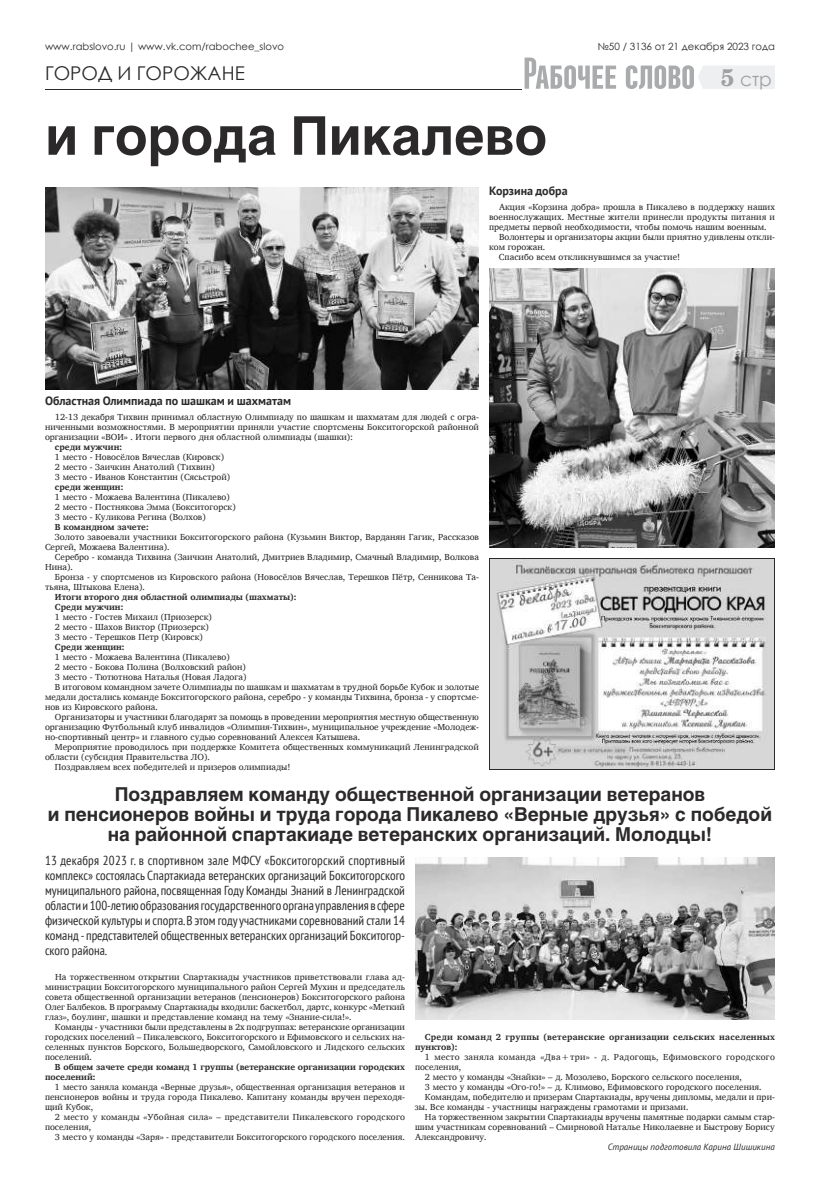
<style>
.page{position:relative;width:820px;height:1190px;background:#fff}
.page>*{position:absolute;margin:0;border:0;box-sizing:border-box;transform-origin:0 0}
.t1{font:700 53px "Helios";color:#2b292a}
.t2{font:700 19px/20px "Helios";color:#2b292a;text-align:center}
.t3{font:19px "Century Gothic";color:#2b292a}
.t4{font:19px "Century Gothic";color:#9fa1a3}
.t5{font:condensed 13px/15px "PT Sans";color:#2b292a;text-align:justify}
.t6{font:700 12px "PT Sans";color:#2b292a}
.t7{font:10px "Century Gothic";color:#2b292a}
.t8{font:9px/10px "Charis SIL";color:#2b292a}
.t9{font:700 9px/10px "Charis SIL";color:#2b292a}
.t10{font:9px/10px "Charis SIL";letter-spacing:.02em;color:#2b292a}
.t11{font:700 9px/10px "Charis SIL";letter-spacing:.025em;color:#2b292a}
.t12{font:9px "Charis SIL";letter-spacing:.03em;color:#2b292a}
.t13{font:italic 9px "PT Sans";color:#2b292a}
.s1{font-family:"New Century Schlbk";font-weight:700;font-size:24px}
</style>
<div class="page">
<svg style="left:525px;top:58px;width:250px;height:31px"></svg>
<hr style="left:45px;top:89px;width:477px;height:1px;background:#2b292a">
<img style="left:489px;top:268px;width:286px;height:280px">
<img style="left:45px;top:187px;width:434px;height:203px">
<img style="left:416px;top:857px;width:359px;height:163px">
<img style="left:491px;top:560px;width:282px;height:208px">
<div style="left:489px;top:558px;width:286px;height:212px;border:1px solid #2b292a"></div>
<p class="t7" style="left:45px;top:39px;width:241px">www.rabslovo.ru | www.vk.com/rabochee_slovo</p>
<p class="t7" style="left:598px;top:39px;width:178px">№50 / 3136 от 21 декабря 2023 года</p>
<h2 class="t4" style="left:721px;top:66px;width:53px"><span class="s1">5</span> стр</h2>
<h2 class="t3" style="left:45px;top:59px;width:201px">ГОРОД И ГОРОЖАНЕ</h2>
<h1 class="t1" style="left:45px;top:115px;width:503px">и города Пикалево</h1>
<h3 class="t6" style="left:489px;top:183px;width:80px">Корзина добра</h3>
<p class="t8" style="left:499px;top:202px;width:278px">Акция «Корзина добра» прошла в Пикалево в поддержку наших</p>
<p class="t8" style="left:489px;top:212px;width:288px">военнослужащих. Местные жители принесли продукты питания и</p>
<p class="t8" style="left:489px;top:222px;width:279px">предметы первой необходимости, чтобы помочь нашим военным.</p>
<p class="t8" style="left:499px;top:232px;width:278px">Волонтеры и организаторы акции были приятно удивлены откли-</p>
<p class="t8" style="left:489px;top:242px;width:58px">ком горожан.</p>
<p class="t8" style="left:499px;top:252px;width:183px">Спасибо всем откликнувшимся за участие!</p>
<h3 class="t6" style="left:45px;top:393px;width:248px">Областная Олимпиада по шашкам и шахматам</h3>
<p class="t8" style="left:45px;top:412px;width:436px;text-align:justify;text-indent:10px">12-13 декабря Тихвин принимал областную Олимпиаду по шашкам и шахматам для людей с огра&shy;ниченными возможностями. В мероприятии приняли участие спортсмены Бокситогорской районной организации «ВОИ» . Итоги первого дня областной олимпиады (шашки):</p>
<p class="t9" style="left:55px;top:442px;width:69px">среди мужчин:</p>
<p class="t8" style="left:55px;top:452px;width:177px">1 место - Новосёлов Вячеслав (Кировск)<br>2 место - Заичкин Анатолий (Тихвин)<br>3 место - Иванов Константин (Сясьстрой)</p>
<p class="t9" style="left:55px;top:482px;width:70px">среди женщин:</p>
<p class="t8" style="left:55px;top:492px;width:182px">1 место - Можаева Валентина (Пикалево)<br>2 место - Постнякова Эмма (Бокситогорск)<br>3 место - Куликова Регина (Волхов)</p>
<p class="t9" style="left:55px;top:522px;width:95px">В командном зачете:</p>
<p class="t8" style="left:45px;top:532px;width:436px;text-indent:10px">Золото завоевали участники Бокситогорского района (Кузьмин Виктор, Варданян Гагик, Рассказов<br>Сергей, Можаева Валентина).</p>
<p class="t8" style="left:45px;top:552px;width:436px;text-indent:10px">Серебро - команда Тихвина (Заичкин Анатолий, Дмитриев Владимир, Смачный Владимир, Волкова<br>Нина).</p>
<p class="t8" style="left:45px;top:572px;width:435px;text-indent:10px">Бронза - у спортсменов из Кировского района (Новосёлов Вячеслав, Терешков Пётр, Сенникова Та&shy;тьяна, Штыкова Елена).</p>
<p class="t9" style="left:55px;top:592px;width:243px">Итоги второго дня областной олимпиады (шахматы):<br>Среди мужчин:</p>
<p class="t8" style="left:55px;top:612px;width:158px">1 место - Гостев Михаил (Приозерск)<br>2 место - Шахов Виктор (Приозерск)<br>3 место - Терешков Петр (Кировск)</p>
<p class="t9" style="left:55px;top:642px;width:71px">Среди женщин:</p>
<p class="t8" style="left:55px;top:652px;width:176px">1 место - Можаева Валентина (Пикалево)</p>
<p class="t8" style="left:55px;top:662px;width:192px">2 место - Бокова Полина (Волховский район)</p>
<p class="t8" style="left:55px;top:672px;width:193px">3 место - Тютютнова Наталья (Новая Ладога)</p>
<p class="t8" style="left:55px;top:682px;width:426px">В итоговом командном зачете Олимпиады по шашкам и шахматам в трудной борьбе Кубок и золотые</p>
<p class="t8" style="left:45px;top:692px;width:435px">медали достались команде Бокситогорского района, серебро - у команды Тихвина, бронза - у спортсме-</p>
<p class="t8" style="left:45px;top:702px;width:114px">нов из Кировского района.</p>
<p class="t8" style="left:55px;top:712px;width:425px">Организаторы и участники благодарят за помощь в проведении мероприятия местную общественную</p>
<p class="t8" style="left:45px;top:722px;width:436px">организацию Футбольный клуб инвалидов «Олимпия-Тихвин», муниципальное учреждение «Молодеж-</p>
<p class="t8" style="left:45px;top:732px;width:317px">но-спортивный центр» и главного судью соревнований Алексея Катышева.</p>
<p class="t8" style="left:55px;top:742px;width:426px">Мероприятие проводилось при поддержке Комитета общественных коммуникаций Ленинградской</p>
<p class="t8" style="left:45px;top:752px;width:166px">области (субсидия Правительства ЛО).</p>
<p class="t8" style="left:55px;top:762px;width:237px">Поздравляем всех победителей и призеров олимпиады!</p>
<h2 class="t2" style="left:48px;top:786px;width:726px">Поздравляем команду общественной организации ветеранов<br>и пенсионеров войны и труда города Пикалево «Верные друзья» с победой на районной спартакиаде ветеранских организаций. Молодцы!</h2>
<p class="t5" style="left:45px;top:853px;width:362px">13 декабря 2023 г. в спортивном зале МФСУ «Бокситогорский спортивный комплекс» состоялась Спартакиада ветеранских организаций Бокситогорского муниципального района, посвященная Году Команды Знаний в Ленинградской области и 100-летию образования государственного органа управления в сфере физической культуры и спорта. В этом году участниками соревнований стали 14 команд - представителей общественных ветеранских организаций Бокситогор&shy;ского района.</p>
<p class="t8" style="left:45px;top:972px;width:362px;text-align:justify;text-indent:10px">На торжественном открытии Спартакиады участников приветствовали глава ад&shy;министрации Бокситогорского муниципального район Сергей Мухин и председатель совета общественной организации ветеранов (пенсионеров) Бокситогорского района Олег Балбеков. В программу Спартакиады входили: баскетбол, дартс, конкурс «Меткий глаз», боулинг, шашки и представление команд на тему «Знание-сила!».</p>
<p class="t8" style="left:45px;top:1022px;width:362px;text-align:justify;text-indent:10px">Команды - участники были представлены в 2х подгруппах: ветеранские организации городских поселений – Пикалевского, Бокситогорского и Ефимовского и сельских на&shy;селенных пунктов Борского, Большедворского, Самойловского и Лидского сельских поселений.</p>
<p class="t9" style="left:45px;top:1062px;width:362px;text-indent:10px">В общем зачете среди команд 1 группы (ветеранские организации городских поселений:</p>
<p class="t8" style="left:45px;top:1082px;width:361px;text-align:justify;text-indent:10px">1 место заняла команда «Верные друзья», общественная организация ветеранов и пенсионеров войны и труда города Пикалево. Капитану команды вручен переходя&shy;щий Кубок,</p>
<p class="t10" style="left:45px;top:1112px;width:362px;text-indent:10px">2 место у команды «Убойная сила» – представители Пикалевского городского поселения,</p>
<p class="t8" style="left:55px;top:1132px;width:351px">3 место у команды «Заря» - представители Бокситогорского городского поселения.</p>
<p class="t11" style="left:415px;top:1032px;width:362px;text-indent:10px">Среди команд 2 группы (ветеранские организации сельских населенных пунктов):</p>
<p class="t12" style="left:425px;top:1052px;width:352px">1 место заняла команда «Два+три» - д. Радогощь, Ефимовского городского</p>
<p class="t8" style="left:415px;top:1062px;width:48px">поселения,</p>
<p class="t8" style="left:425px;top:1072px;width:318px">2 место у команды «Знайки» – д. Мозолево, Борского сельского поселения,</p>
<p class="t8" style="left:425px;top:1082px;width:338px">3 место у команды «Ого-го!» – д. Климово, Ефимовского городского поселения.</p>
<p class="t8" style="left:425px;top:1092px;width:352px">Командам, победителю и призерам Спартакиады, вручены дипломы, медали и при-</p>
<p class="t8" style="left:415px;top:1102px;width:275px">зы. Все команды - участницы награждены грамотами и призами.</p>
<p class="t8" style="left:425px;top:1112px;width:351px">На торжественном закрытии Спартакиады вручены памятные подарки самым стар-</p>
<p class="t8" style="left:415px;top:1122px;width:361px">шим участникам соревнований – Смирновой Наталье Николаевне и Быстрову Борису</p>
<p class="t8" style="left:415px;top:1132px;width:73px">Александровичу.</p>
<p class="t13" style="left:608px;top:1141px;width:168px">Страницы подготовила Карина Шишикина</p>
</div>
